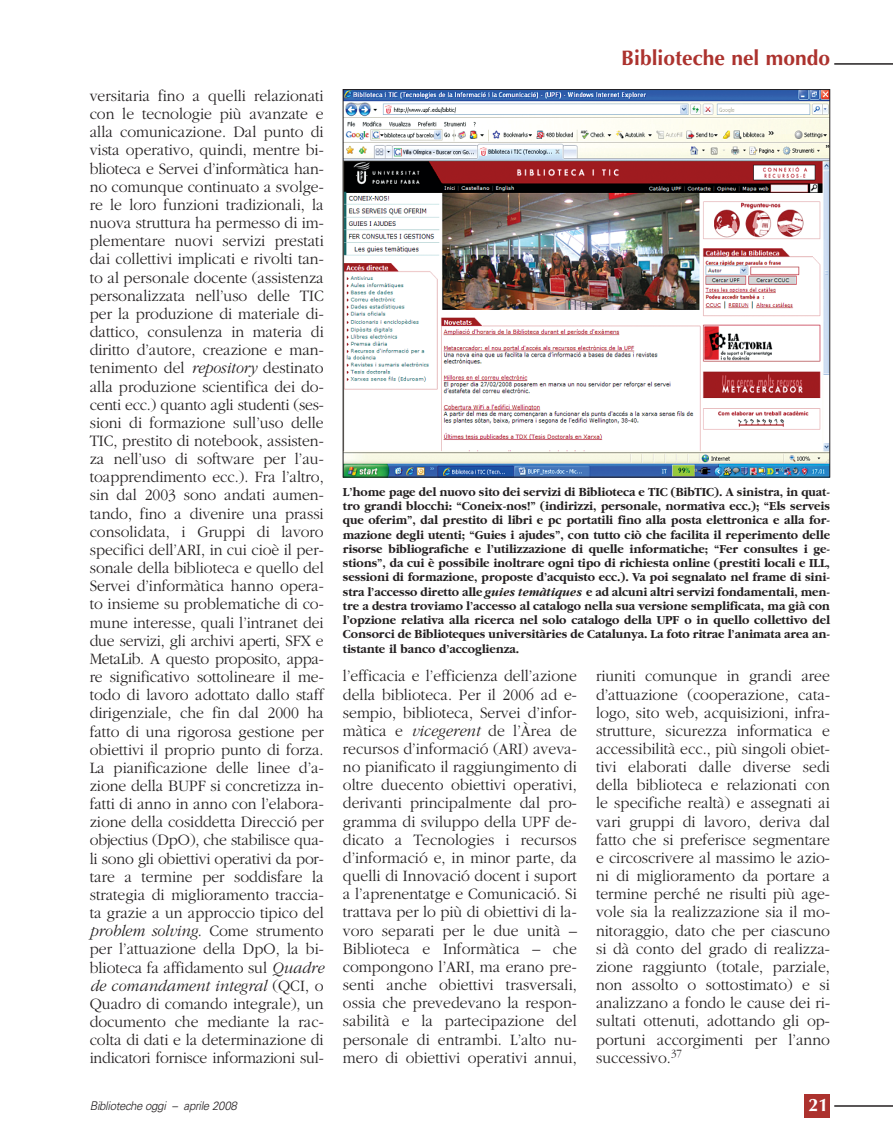
<style>
.page{position:relative;width:893px;height:1148px;background:#fff}
.page>*{position:absolute;margin:0;border:0;box-sizing:border-box;transform-origin:0 0}
.t1{font:700 21px "Optima";color:#ac322e}
.t2{font:700 18px "Optima";color:#fff}
.t3{font:300 16.5px/18.1px "Garamond";color:#231f20;text-align:justify;scale:.95 1}
.t4{font:700 12.75px/14.2px "Garamond";color:#231f20;text-align:justify;scale:.95 1}
.t5{font:italic 300 12px "Univers";letter-spacing:-.03em;color:#231f20;scale:.95 1}
.s1{font-style:italic}
</style>
<div class="page">
<div style="left:804px;top:1094px;width:26px;height:23px;background:#ac322e"></div>
<hr style="left:834px;top:1105px;width:58px;height:1px;background:#231f20">
<hr style="left:834px;top:63px;width:58px;height:2px;background:#231f20">
<img style="left:345px;top:91px;width:483px;height:384px">
<p class="t3" style="left:90px;top:88px;width:248px">versitaria fino a quelli relazionati con le tecnologie più avanzate e alla comunicazione. Dal punto di vista operativo, quindi, mentre bi&shy;blioteca e Servei d’informàtica han&shy;no comunque continuato a svolge&shy;re le loro funzioni tradizionali, la nuova struttura ha permesso di im&shy;plementare nuovi servizi prestati dai collettivi implicati e rivolti tan&shy;to al personale docente (assistenza personalizzata nell’uso delle TIC per la produzione di materiale di&shy;dattico, consulenza in materia di diritto d’autore, creazione e man&shy;tenimento del <span class="s1">repository</span> destinato alla produzione scientifica dei do&shy;centi ecc.) quanto agli studenti (ses&shy;sioni di formazione sull’uso delle TIC, prestito di notebook, assisten&shy;za nell’uso di software per l’au&shy;toapprendimento ecc.). Fra l’altro, sin dal 2003 sono andati aumen&shy;tando, fino a divenire una prassi consolidata, i Gruppi di lavoro specifici dell’ARI, in cui cioè il per&shy;sonale della biblioteca e quello del Servei d’informàtica hanno opera&shy;to insieme su problematiche di co&shy;mune interesse, quali l’intranet dei due servizi, gli archivi aperti, SFX e MetaLib. A questo proposito, appa&shy;re significativo sottolineare il me&shy;todo di lavoro adottato dallo staff dirigenziale, che fin dal 2000 ha fatto di una rigorosa gestione per obiettivi il proprio punto di forza.<br>La pianificazione delle linee d’a&shy;zione della BUPF si concretizza in&shy;fatti di anno in anno con l’elabora&shy;zione della cosiddetta Direcció per objectius (DpO), che stabilisce qua&shy;li sono gli obiettivi operativi da por&shy;tare a termine per soddisfare la strategia di miglioramento traccia&shy;ta grazie a un approccio tipico del <span class="s1">problem solving</span>. Come strumento per l’attuazione della DpO, la bi&shy;blioteca fa affidamento sul <span class="s1">Quadre de comandament integral</span> (QCI, o Quadro di comando integrale), un documento che mediante la rac&shy;colta di dati e la determinazione di indicatori fornisce informazioni sul-</p>
<p class="t5" style="left:90px;top:1100px;width:156px">Biblioteche oggi – aprile 2008</p>
<p class="t1" style="left:621px;top:49px;width:210px">Biblioteche nel mondo</p>
<p class="t4" style="left:343px;top:486px;width:514px">L’home page del nuovo sito dei servizi di Biblioteca e TIC (BibTIC). A sinistra, in quat&shy;tro grandi blocchi: “Coneix-nos!” (indirizzi, personale, normativa ecc.); “Els serveis que oferim”, dal prestito di libri e pc portatili fino alla posta elettronica e alla for&shy;mazione degli utenti; “Guies i ajudes”, con tutto ciò che facilita il reperimento delle risorse bibliografiche e l’utilizzazione di quelle informatiche; “Fer consultes i ge&shy;stions”, da cui è possibile inoltrare ogni tipo di richiesta online (prestiti locali e ILL, sessioni di formazione, proposte d’acquisto ecc.). Va poi segnalato nel frame di sini&shy;stra l’accesso diretto alle <span class="s1">guies temàtiques</span> e ad alcuni altri servizi fondamentali, men&shy;tre a destra troviamo l’accesso al catalogo nella sua versione semplificata, ma già con l’opzione relativa alla ricerca nel solo catalogo della UPF o in quello collettivo del Consorci de Biblioteques universitàries de Catalunya. La foto ritrae l’animata area an&shy;tistante il banco d’accoglienza.</p>
<p class="t3" style="left:343px;top:668px;width:248px">l’efficacia e l’efficienza dell’azione della biblioteca. Per il 2006 ad e&shy;sempio, biblioteca, Servei d’infor&shy;màtica e <span class="s1">vicegerent</span> de l’Àrea de recursos d’informació (ARI) aveva&shy;no pianificato il raggiungimento di oltre duecento obiettivi operativi, derivanti principalmente dal pro&shy;gramma di sviluppo della UPF de&shy;dicato a Tecnologies i recursos d’informació e, in minor parte, da quelli di Innovació docent i suport a l’aprenentatge e Comunicació. Si trattava per lo più di obiettivi di la&shy;voro separati per le due unità – Biblioteca e Informàtica – che compongono l’ARI, ma erano pre&shy;senti anche obiettivi trasversali, ossia che prevedevano la respon&shy;sabilità e la partecipazione del personale di entrambi. L’alto nu&shy;mero di obiettivi operativi annui,</p>
<p class="t3" style="left:596px;top:668px;width:248px">riuniti comunque in grandi aree d’attuazione (cooperazione, cata&shy;logo, sito web, acquisizioni, infra&shy;strutture, sicurezza informatica e accessibilità ecc., più singoli obiet&shy;tivi elaborati dalle diverse sedi della biblioteca e relazionati con le specifiche realtà) e assegnati ai vari gruppi di lavoro, deriva dal fatto che si preferisce segmentare e circoscrivere al massimo le azio&shy;ni di miglioramento da portare a termine perché ne risulti più age&shy;vole sia la realizzazione sia il mo&shy;nitoraggio, dato che per ciascuno si dà conto del grado di realizza&shy;zione raggiunto (totale, parziale, non assolto o sottostimato) e si analizzano a fondo le cause dei ri&shy;sultati ottenuti, adottando gli op&shy;portuni accorgimenti per l’anno successivo.<sup>37</sup></p>
<p class="t2" style="left:808px;top:1097px;width:22px">21</p>
</div>
